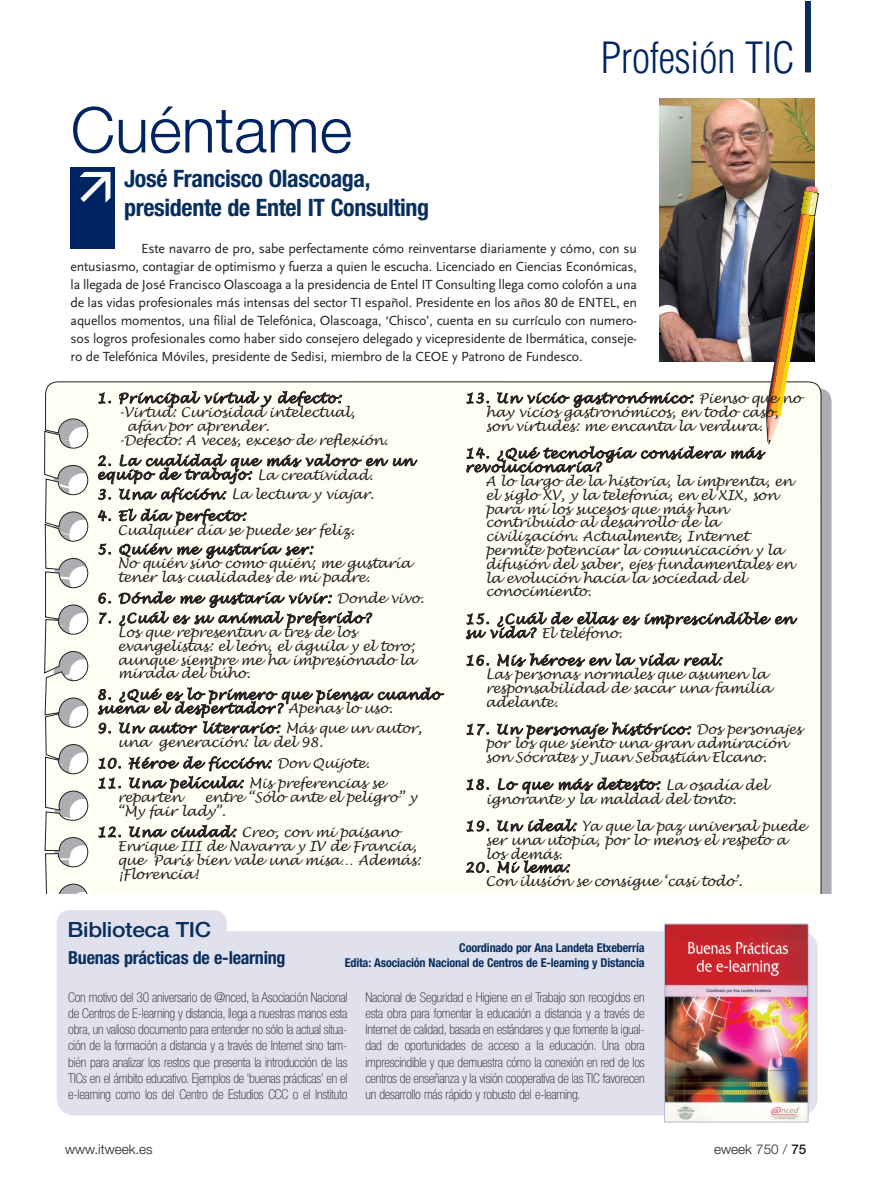
<style>
.page{position:relative;width:893px;height:1191px;background:#fff}
.page>*{position:absolute;margin:0;border:0;box-sizing:border-box;transform-origin:0 0}
.t1{font:300 63.15px "Helvetica Neue";color:#002361}
.t2{font:300 condensed 42px "Helvetica LT Std";letter-spacing:-.015em;color:#002361}
.t3{font:700 condensed 24px/28.2px "Helvetica Neue";letter-spacing:-.015em;color:#082e5e}
.t4{font:500 21px "Helvetica Neue";letter-spacing:-.015em;color:#082e5e;scale:1.08 1}
.t5{font:700 condensed 18px "Helvetica Neue";letter-spacing:-.015em;color:#082e5e}
.t6{font:13.8px/18px "Scala Sans LF";letter-spacing:-.015em;color:#231f20;text-align:justify}
.t7{font:italic 13.5px/13.8px "Lucida Handwriting";letter-spacing:-.02em;color:#231f20}
.t8{font:100 condensed 13.5px/16.2px "Helvetica Neue";letter-spacing:-.015em;color:#231f20;text-align:justify}
.t9{font:italic 13.5px/13.8px "Lucida Handwriting";letter-spacing:.06em;color:#231f20}
.t10{font:italic 13.5px "Lucida Handwriting";letter-spacing:.065em;color:#231f20}
.t11{font:300 13.5px "Helvetica Neue";color:#231f20}
.t12{font:700 condensed 12.3px/15.8px "Helvetica Neue";letter-spacing:-.015em;color:#082e5e;text-align:right}
.s1{font-weight:500}
</style>
<div class="page">
<div style="left:57px;top:931px;width:761px;height:184px;background:#e0e1ed;border-radius:17px"></div>
<div style="left:57px;top:910px;width:170px;height:43px;background:#e0e1ed;border-radius:13px"></div>
<img style="left:666px;top:925px;width:140px;height:195px">
<div style="left:664px;top:923px;width:144px;height:199px;border:1px solid #babdd1"></div>
<img style="left:660px;top:99px;width:155px;height:262px">
<div style="left:44px;top:381px;width:778px;height:512px;background:#fffef2"></div>
<svg style="left:766px;top:184px;width:53px;height:261px"></svg>
<div style="left:70px;top:167px;width:45px;height:82px;background:#002361"></div>
<div style="left:805px;top:1px;width:6px;height:71px;background:#082e5e"></div>
<h2 class="t2" style="left:600px;top:43px;width:196px">Profesión TIC</h2>
<h1 class="t1" style="left:71px;top:107px;width:283px">Cuéntame</h1>
<h3 class="t3" style="left:124px;top:167px;width:307px">José Francisco Olascoaga, presidente de Entel IT Consulting</h3>
<p class="t6" style="left:71px;top:241px;width:568px;text-indent:71px">Este navarro de pro, sabe perfectamente cómo reinventarse diariamente y cómo, con su entusiasmo, contagiar de optimismo y fuerza a quien le escucha. Licenciado en Ciencias Económicas, la llegada de José Francisco Olascoaga a la presidencia de Entel IT Consulting llega como colofón a una de las vidas profesionales más intensas del sector TI español. Presidente en los años 80 de ENTEL, en aquellos momentos, una filial de Telefónica, Olascoaga, ‘Chisco’, cuenta en su currículo con numero&shy;sos logros profesionales como haber sido consejero delegado y vicepresidente de Ibermática, conseje&shy;ro de Telefónica Móviles, presidente de Sedisi, miembro de la CEOE y Patrono de Fundesco.</p>
<p class="t10" style="left:97px;top:391px;width:246px">1. Principal virtud y defecto:</p>
<p class="t7" style="left:117px;top:406px;width:239px">-Virtud: Curiosidad intelectual,</p>
<p class="t7" style="left:127px;top:420px;width:144px">afán por aprender.</p>
<p class="t7" style="left:117px;top:434px;width:272px">-Defecto: A veces, exceso de reflexión.</p>
<p class="t9" style="left:97px;top:455px;width:318px">2. La cualidad que más valoro en un equipo de trabajo: La creatividad.</p>
<p class="t7" style="left:97px;top:489px;width:279px">3. Una afición: La lectura y viajar.</p>
<p class="t7" style="left:117px;top:510px;width:239px;text-indent:-21px">4. El día perfecto:<br>Cualquier día se puede ser feliz.</p>
<p class="t7" style="left:117px;top:543px;width:295px;text-indent:-21px">5. Quién me gustaría ser:<br>No quién sino como quién; me gustaría tener las cualidades de mi padre.</p>
<p class="t9" style="left:97px;top:592px;width:329px">6. Dónde me gustaría vivir: Donde vivo.</p>
<p class="t7" style="left:117px;top:612px;width:299px;text-indent:-21px">7. ¿Cuál es su animal preferido?<br>Los que representan a tres de los evangelistas: el león, el águila y el toro; aunque siempre me ha impresionado la mirada del búho.</p>
<p class="t9" style="left:97px;top:689px;width:345px">8. ¿Qué es lo primero que piensa cuando suena el despertador? Apenas lo uso.</p>
<p class="t7" style="left:117px;top:722px;width:306px;text-indent:-21px">9. Un autor literario: Más que un autor, una generación: la del 98.</p>
<p class="t10" style="left:97px;top:756px;width:274px">10. Héroe de ficción: Don Quijote.</p>
<p class="t7" style="left:117px;top:777px;width:269px;text-indent:-21px">11. Una película: Mis preferencias se reparten</p>
<p class="t7" style="left:486px;top:392px;width:317px;text-indent:-21px">13. Un vicio gastronómico: Pienso que no hay vicios gastronómicos, en todo caso, son virtudes: me encanta la verdura.</p>
<p class="t9" style="left:465px;top:448px;width:298px">14. ¿Qué tecnología considera más revolucionaria?</p>
<p class="t7" style="left:486px;top:475px;width:310px">A lo largo de la historia, la imprenta, en el siglo XV, y la telefonía, en el XIX, son para mí los sucesos que más han contribuido al desarrollo de la civilización. Actualmente, Internet permite potenciar la comunicación y la difusión del saber, ejes fundamentales en la evolución hacia la sociedad del conocimiento.</p>
<p class="t9" style="left:465px;top:613px;width:330px">15. ¿Cuál de ellas es imprescindible en su vida? El teléfono.</p>
<p class="t7" style="left:486px;top:655px;width:287px;text-indent:-21px">16. Mis héroes en la vida real:<br>Las personas normales que asumen la responsabilidad de sacar una familia adelante.</p>
<p class="t7" style="left:486px;top:723px;width:317px;text-indent:-21px">17. Un personaje histórico: Dos personajes por los que siento una gran admiración son Sócrates y Juan Sebastián Elcano.</p>
<p class="t7" style="left:486px;top:779px;width:284px;text-indent:-21px">18. Lo que más detesto: La osadía del ignorante y la maldad del tonto.</p>
<p class="t7" style="left:486px;top:820px;width:322px;text-indent:-21px">19. Un ideal: Ya que la paz universal puede ser una utopía, por lo menos el respeto a los demás.</p>
<p class="t7" style="left:486px;top:861px;width:258px;text-indent:-21px">20. Mi lema:<br>Con ilusión se consigue ‘casi todo’.</p>
<p class="t7" style="left:117px;top:791px;width:301px;text-indent:87px">entre “Sólo ante el peligro” y “My fair lady”.</p>
<p class="t7" style="left:117px;top:826px;width:305px;text-indent:-21px">12. Una ciudad: Creo, con mi paisano<br>Enrique III de Navarra y IV de Francia, que París bien vale una misa… Además: ¡Florencia!</p>
<h3 class="t4" style="left:68px;top:922px;width:134px">Biblioteca TIC</h3>
<h3 class="t5" style="left:68px;top:951px;width:219px">Buenas prácticas de e-learning</h3>
<p class="t12" style="left:345px;top:940px;width:301px">Coordinado por Ana Landeta Etxeberría<br>Edita: Asociación Nacional de Centros de E-learning y Distancia</p>
<p class="t8" style="left:68px;top:990px;width:281px">Con motivo del 30 aniversario de @nced, la Asociación Nacional de Centros de E-learning y distancia, llega a nuestras manos esta obra, un valioso documento para entender no sólo la actual situa&shy;ción de la formación a distancia y a través de Internet sino tam&shy;bién para analizar los restos que presenta la introducción de las TICs en el ámbito educativo. Ejemplos de ‘buenas prácticas’ en el e-learning como los del Centro de Estudios CCC o el Instituto</p>
<p class="t8" style="left:365px;top:990px;width:281px">Nacional de Seguridad e Higiene en el Trabajo son recogidos en esta obra para fomentar la educación a distancia y a través de Internet de calidad, basada en estándares y que fomente la igual&shy;dad de oportunidades de acceso a la educación. Una obra imprescindible y que demuestra cómo la conexión en red de los centros de enseñanza y la visión cooperativa de las TIC favorecen un desarrollo más rápido y robusto del e-learning.</p>
<p class="t11" style="left:65px;top:1144px;width:89px">www.itweek.es</p>
<p class="t11" style="left:714px;top:1144px;width:94px">eweek 750 / <span class="s1">75</span></p>
</div>
